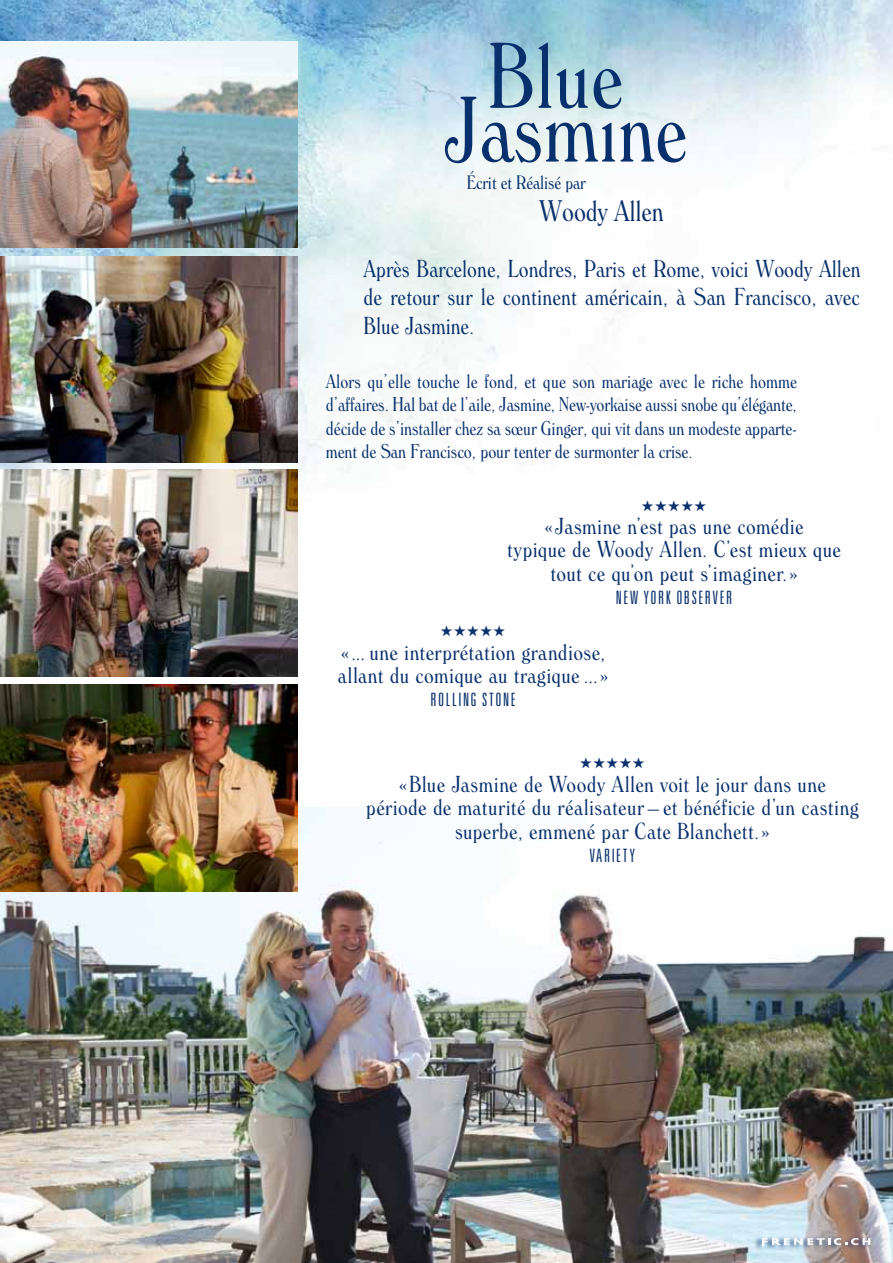
<style>
.page{position:relative;width:893px;height:1263px;background:#fff}
.page>*{position:absolute;margin:0;border:0;box-sizing:border-box;transform-origin:0 0}
.t1{font:300 condensed 29.1px "Windsor BT";color:#08306c;scale:.96 1}
.t2{font:300 condensed 24px/28.8px "Windsor BT";letter-spacing:.01em;color:#08306c;text-align:justify;scale:.96 1}
.t3{font:300 condensed 22.65px/23.4px "Windsor BT";letter-spacing:.02em;color:#08306c;text-align:center}
.t4{font:300 condensed 19.5px/23.4px "Windsor BT";color:#08306c;text-align:justify;scale:.96 1}
.t5{font:300 condensed 19.05px "Windsor BT";color:#08306c;scale:.96 1}
.t6{font:300 ultra-condensed 18.45px "Univers";letter-spacing:.085em;color:#08306c}
.t7{font:15px "Zapf Dingbats ITC";color:#08306c}
</style>
<div class="page">
<img style="left:0;top:0;width:893px;height:808px">
<img style="left:0;top:808px;width:893px;height:455px">
<svg style="left:445px;top:43px;width:241px;height:120px;background:#a6bfd1"></svg>
<img style="left:0;top:41px;width:297px;height:206px">
<img style="left:0;top:256px;width:297px;height:207px">
<img style="left:0;top:470px;width:297px;height:206px">
<div style="left:753px;top:1235px;width:117px;height:17px;background:#08306c;opacity:.75"></div>
<svg style="left:762px;top:1238px;width:108px;height:9px"></svg>
<img style="left:0;top:685px;width:297px;height:207px">
<p class="t5" style="left:467px;top:170px;width:125px">Écrit et Réalisé par</p>
<p class="t1" style="left:539px;top:193px;width:131px">Woody Allen</p>
<p class="t2" style="left:364px;top:253px;width:519px">Après Barcelone, Londres, Paris et Rome, voici Woody Allen de retour sur le continent américain, à San Francisco, avec Blue Jasmine.</p>
<p class="t4" style="left:326px;top:369px;width:492px">Alors qu’elle touche le fond, et que son mariage avec le riche homme d’affaires. Hal bat de l’aile, Jasmine, New-yorkaise aussi snobe qu’élégante, décide de s’installer chez sa sœur Ginger, qui vit dans un modeste apparte&shy;ment de San Francisco, pour tenter de surmonter la crise.</p>
<p class="t7" style="left:642px;top:498px;width:66px">★ ★ ★ ★ ★</p>
<p class="t3" style="left:507px;top:514px;width:335px">«Jasmine n’est pas une comédie<br>typique de Woody Allen. C’est mieux que tout ce qu’on peut s’imaginer.»</p>
<p class="t6" style="left:616px;top:588px;width:118px">NEW YORK OBSERVER</p>
<p class="t7" style="left:441px;top:624px;width:66px">★ ★ ★ ★ ★</p>
<p class="t3" style="left:338px;top:639px;width:272px;text-align:left">«... une interprétation grandiose, allant du comique au tragique...»</p>
<p class="t6" style="left:430px;top:690px;width:87px">ROLLING STONE</p>
<p class="t7" style="left:580px;top:756px;width:66px">★ ★ ★ ★ ★</p>
<p class="t3" style="left:366px;top:772px;width:494px">«Blue Jasmine de Woody Allen voit le jour dans une période de maturité du réalisateur – et bénéficie d’un casting superbe, emmené par Cate Blanchett.»</p>
<p class="t6" style="left:590px;top:846px;width:47px">VARIETY</p>
</div>
